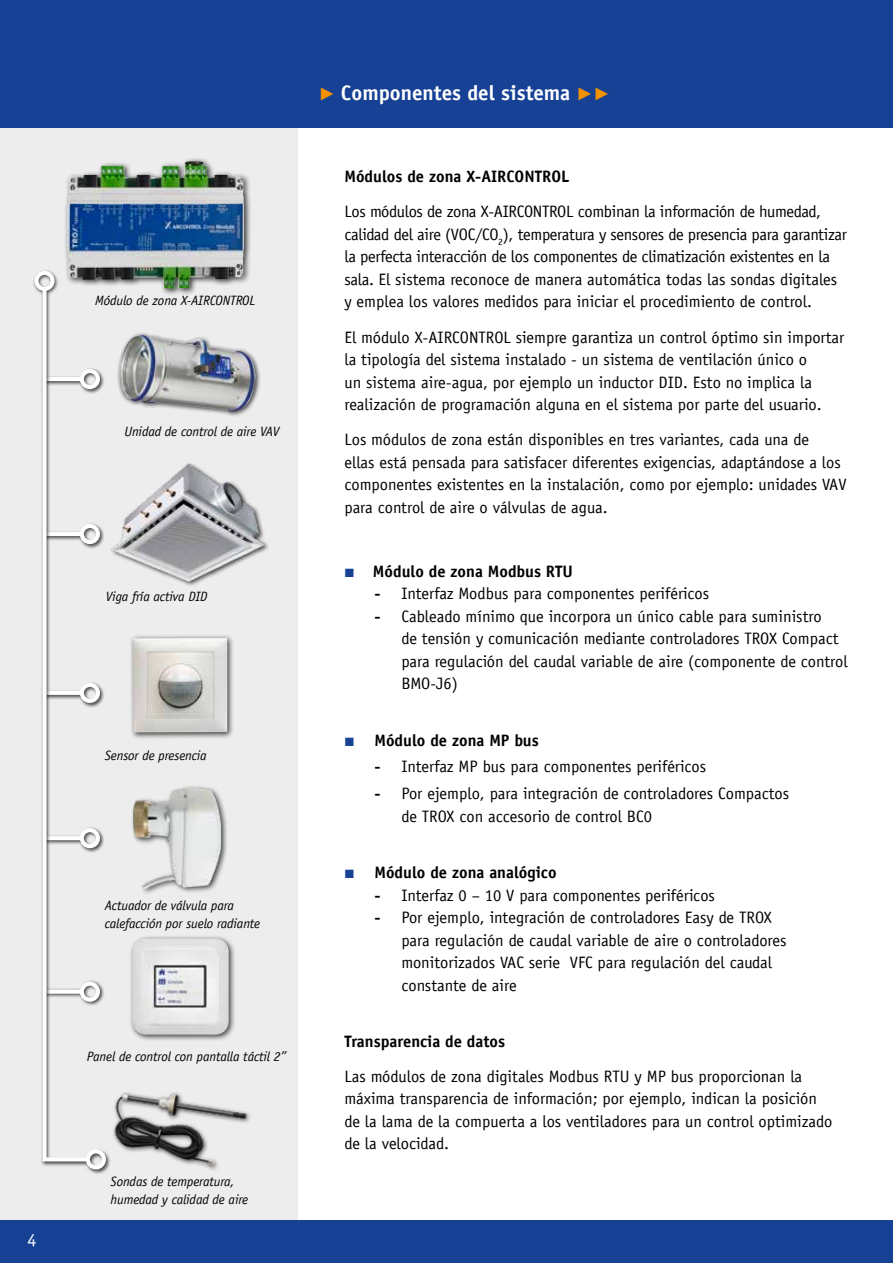
<style>
.page{position:relative;width:893px;height:1263px;background:#fff}
.page>*{position:absolute;margin:0;border:0;box-sizing:border-box;transform-origin:0 0}
.t1{font:700 21px "TROX Officina Sans";color:#fff}
.t2{font:18px "TROX Officina Sans";color:#fff}
.t3{font:16.5px/22.5px "TROX Officina Sans";color:#000}
.t4{font:16.5px/22.5px "TROX Officina Sans";letter-spacing:-.02em;color:#000}
.t5{font:700 16.5px "TROX Officina Sans";color:#000}
.t6{font:italic 13.5px/18px "TROX Officina Sans";letter-spacing:-.01em;color:#000}
.s1{font-family:"TROX Helvetica";font-weight:400;color:#f39200}
.s2{font-family:"TROX Helvetica";font-weight:400;font-size:12px;color:#164194}
.s3{font-weight:700}
</style>
<div class="page">
<div style="left:0;top:123px;width:298px;height:1102px;background:#ededed"></div>
<div style="left:130px;top:784px;width:98px;height:111px;background:#000;opacity:.75"></div>
<img style="left:131px;top:787px;width:90px;height:108px">
<img style="left:113px;top:1092px;width:137px;height:77px">
<div style="left:0;top:0;width:893px;height:128px;background:#164194"></div>
<div style="left:0;top:1220px;width:893px;height:43px;background:#164194"></div>
<div style="left:32px;top:269px;width:79px;height:905px;background:#000;opacity:.75"></div>
<svg style="left:41px;top:285px;width:51px;height:878px"></svg>
<div style="left:34px;top:271px;width:21px;height:20px;border:4px solid #fff;border-radius:50%"></div>
<div style="left:86px;top:1149px;width:20px;height:20px;border:4px solid #fff;border-radius:50%"></div>
<div style="left:63px;top:158px;width:189px;height:138px;background:#000;opacity:.75"></div>
<img style="left:67px;top:161px;width:177px;height:128px">
<div style="left:116px;top:332px;width:146px;height:86px;background:#000;opacity:.73"></div>
<img style="left:118px;top:335px;width:138px;height:79px">
<img style="left:107px;top:456px;width:161px;height:135px">
<div style="left:129px;top:935px;width:107px;height:107px;background:#000;opacity:.75"></div>
<img style="left:132px;top:938px;width:97px;height:97px">
<div style="left:129px;top:634px;width:106px;height:106px;background:#000;opacity:.75"></div>
<img style="left:133px;top:638px;width:94px;height:94px">
<p class="t2" style="left:27px;top:1229px;width:10px">4</p>
<p class="t6" style="left:95px;top:291px;width:161px">Módulo de zona X-AIRCONTROL</p>
<p class="t6" style="left:124px;top:423px;width:156px">Unidad de control de aire VAV</p>
<p class="t6" style="left:106px;top:587px;width:103px">Viga fría activa DID</p>
<p class="t6" style="left:105px;top:746px;width:103px">Sensor de presencia</p>
<p class="t6" style="left:105px;top:896px;width:157px">Actuador de válvula para calefacción por suelo radiante</p>
<p class="t6" style="left:87px;top:1048px;width:201px">Panel de control con pantalla táctil 2”</p>
<p class="t6" style="left:111px;top:1172px;width:139px">Sondas de temperatura, humedad y calidad de aire</p>
<p class="t1" style="left:319px;top:80px;width:293px"><span class="s1">▶</span> Componentes del sistema <span class="s1">▶▶</span></p>
<p class="t5" style="left:344px;top:166px;width:226px">Módulos de zona X-AIRCONTROL</p>
<p class="t4" style="left:344px;top:200px;width:504px">Los módulos de zona X-AIRCONTROL combinan la información de humedad, calidad del aire (VOC/CO<sub>2</sub>), temperatura y sensores de presencia para garantizar la perfecta interacción de los componentes de climatización existentes en la sala. El sistema reconoce de manera automática todas las sondas digitales y emplea los valores medidos para iniciar el procedimiento de control.</p>
<p class="t3" style="left:344px;top:326px;width:501px">El módulo X-AIRCONTROL siempre garantiza un control óptimo sin importar la tipología del sistema instalado - un sistema de ventilación único o<br>un sistema aire-agua, por ejemplo un inductor DID. Esto no implica la realización de programación alguna en el sistema por parte del usuario.</p>
<p class="t3" style="left:344px;top:429px;width:504px">Los módulos de zona están disponibles en tres variantes, cada una de<br>ellas está pensada para satisfacer diferentes exigencias, adaptándose a los componentes existentes en la instalación, como por ejemplo: unidades VAV para control de aire o válvulas de agua.</p>
<p class="t5" style="left:344px;top:561px;width:230px"><span class="s2">■</span> Módulo de zona Modbus RTU</p>
<p class="t3" style="left:374px;top:582px;width:336px"><span class="s3">-</span> Interfaz Modbus para componentes periféricos</p>
<p class="t3" style="left:401px;top:605px;width:448px;text-indent:-27px"><span class="s3">-</span> Cableado mínimo que incorpora un único cable para suministro<br>de tensión y comunicación mediante controladores TROX Compact para regulación del caudal variable de aire (componente de control BMO-J6)</p>
<p class="t5" style="left:344px;top:730px;width:196px"><span class="s2">■</span> Módulo de zona MP bus</p>
<p class="t3" style="left:374px;top:756px;width:333px"><span class="s3">-</span> Interfaz MP bus para componentes periféricos</p>
<p class="t3" style="left:401px;top:782px;width:389px;text-indent:-27px"><span class="s3">-</span> Por ejemplo, para integración de controladores Compactos de TROX con accesorio de control BC0</p>
<p class="t5" style="left:344px;top:862px;width:214px"><span class="s2">■</span> Módulo de zona analógico</p>
<p class="t3" style="left:374px;top:884px;width:342px"><span class="s3">-</span> Interfaz 0 – 10 V para componentes periféricos</p>
<p class="t3" style="left:401px;top:906px;width:387px;text-indent:-27px"><span class="s3">-</span> Por ejemplo, integración de controladores Easy de TROX para regulación de caudal variable de aire o controladores monitorizados VAC serie VFC para regulación del caudal constante de aire</p>
<p class="t5" style="left:344px;top:1031px;width:162px">Transparencia de datos</p>
<p class="t3" style="left:344px;top:1065px;width:490px">Las módulos de zona digitales Modbus RTU y MP bus proporcionan la máxima transparencia de información; por ejemplo, indican la posición de la lama de la compuerta a los ventiladores para un control optimizado de la velocidad.</p>
</div>
